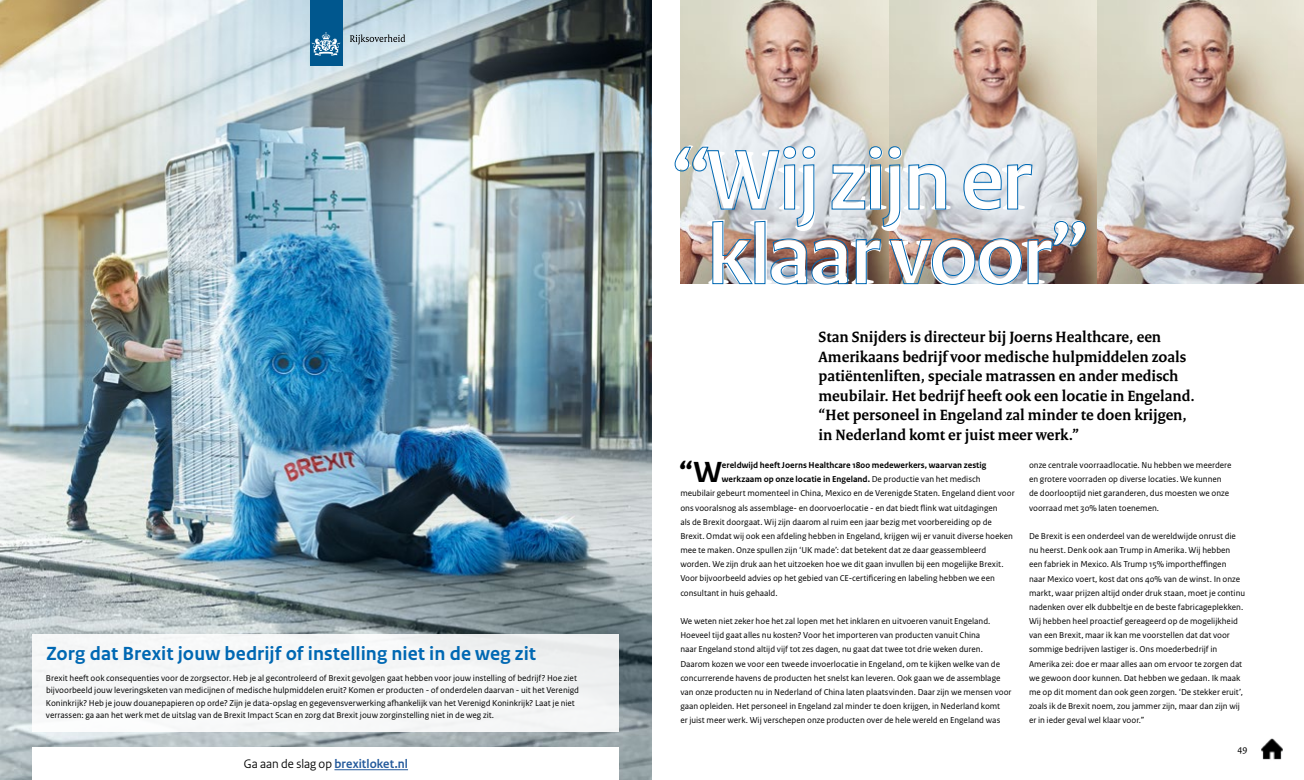
<style>
.page{position:relative;width:1304px;height:780px;background:#fff}
.page>*{position:absolute;margin:0;border:0;box-sizing:border-box;transform-origin:0 0}
.t1{font:700 89px/74.5px "Rijksoverheid Serif";letter-spacing:-.045em;color:#fff}
.t2{font:700 30.6px "Rijksoverheid Sans Text";color:#000}
.t3{font:700 20px "Rijksoverheid Sans Text";letter-spacing:.005em;color:#0068b3}
.t4{font:700 16px/19.5px "Rijksoverheid Serif";color:#000}
.t5{font:700 13px "Rijksoverheid Sans Heading";letter-spacing:.01em;color:#245a9c}
.t6{font:10px "Rijksoverheid Serif";color:#000}
.t7{font:9px/14.2px "Rijksoverheid Sans Text";color:#000}
.t8{font:700 9px "Rijksoverheid Sans Text";letter-spacing:.005em;color:#000}
.s1{font-weight:400;color:#000}
.s2{font-weight:400}
</style>
<div class="page">
<img style="left:680px;top:0;width:624px;height:283px">
<img style="left:0;top:0;width:652px;height:780px">
<div style="left:310px;top:0;width:32px;height:65px;background:#00578e"></div>
<svg style="left:312px;top:32px;width:28px;height:24px"></svg>
<svg style="left:350px;top:35px;width:55px;height:9px"></svg>
<div style="left:33px;top:747px;width:586px;height:33px;background:#fff"></div>
<div style="left:33px;top:634px;width:586px;height:97px;background:#f6f7f8"></div>
<img style="left:674px;top:146px;width:412px;height:139px">
<hr style="left:334px;top:769px;width:74px;height:1px;background:#245a9c">
<img style="left:1261px;top:738px;width:22px;height:22px">
<h3 class="t3" style="left:46px;top:642px;width:491px">Zorg dat Brexit jouw bedrijf of instelling niet in de weg zit</h3>
<p class="t7" style="left:46px;top:671px;width:535px;line-height:12.5px">Brexit heeft ook consequenties voor de zorgsector. Heb je al gecontroleerd of Brexit gevolgen gaat hebben voor jouw instelling of bedrijf? Hoe ziet bijvoorbeeld jouw leveringsketen van medicijnen of medische hulpmiddelen eruit? Komen er producten - of onderdelen daarvan - uit het Verenigd Koninkrijk? Heb je jouw douanepapieren op orde? Zijn je data-opslag en gegevensverwerking afhankelijk van het Verenigd Koninkrijk? Laat je niet verrassen: ga aan het werk met de uitslag van de Brexit Impact Scan en zorg dat Brexit jouw zorginstelling niet in de weg zit.</p>
<h3 class="t5" style="left:244px;top:756px;width:166px"><span class="s1">Ga aan de slag op</span> brexitloket.nl</h3>
<h1 class="t1" style="left:705px;top:142px;width:385px;text-indent:-32px">“Wij zijn er klaar voor”</h1>
<p class="t4" style="left:819px;top:327px;width:378px">Stan Snijders is directeur bij Joerns Healthcare, een Amerikaans bedrijf voor medische hulpmiddelen zoals patiëntenliften, speciale matrassen en ander medisch meubilair. Het bedrijf heeft ook een locatie in Engeland. “Het personeel in Engeland zal minder te doen krijgen, in Nederland komt er juist meer werk.”</p>
<h2 class="t2" style="left:679px;top:455px;width:45px">“W</h2>
<p class="t8" style="left:722px;top:460px;width:266px">ereldwijd heeft Joerns Healthcare 1800 medewerkers, waarvan zestig</p>
<p class="t8" style="left:722px;top:474px;width:260px">werkzaam op onze locatie in Engeland. <span class="s2">De productie van het medisch</span></p>
<p class="t7" style="left:680px;top:486px;width:336px">meubilair gebeurt momenteel in China, Mexico en de Verenigde Staten. Engeland dient voor</p>
<p class="t7" style="left:680px;top:500px;width:319px">ons vooralsnog als assemblage- en doorvoerlocatie - en dat biedt flink wat uitdagingen</p>
<p class="t7" style="left:680px;top:515px;width:313px">als de Brexit doorgaat. Wij zijn daarom al ruim een jaar bezig met voorbereiding op de</p>
<p class="t7" style="left:680px;top:529px;width:334px">Brexit. Omdat wij ook een afdeling hebben in Engeland, krijgen wij er vanuit diverse hoeken</p>
<p class="t7" style="left:680px;top:543px;width:307px">mee te maken. Onze spullen zijn ‘UK made’: dat betekent dat ze daar geassembleerd</p>
<p class="t7" style="left:680px;top:557px;width:325px">worden. We zijn druk aan het uitzoeken hoe we dit gaan invullen bij een mogelijke Brexit.</p>
<p class="t7" style="left:680px;top:571px;width:316px">Voor bijvoorbeeld advies op het gebied van CE-certificering en labeling hebben we een</p>
<p class="t7" style="left:680px;top:585px;width:99px">consultant in huis gehaald.</p>
<p class="t7" style="left:680px;top:614px;width:333px">We weten niet zeker hoe het zal lopen met het inklaren en uitvoeren vanuit Engeland.<br>Hoeveel tijd gaat alles nu kosten? Voor het importeren van producten vanuit China<br>naar Engeland stond altijd vijf tot zes dagen, nu gaat dat twee tot drie weken duren.<br>Daarom kozen we voor een tweede invoerlocatie in Engeland, om te kijken welke van de concurrerende havens de producten het snelst kan leveren. Ook gaan we de assemblage van onze producten nu in Nederland of China laten plaatsvinden. Daar zijn we mensen voor gaan opleiden. Het personeel in Engeland zal minder te doen krijgen, in Nederland komt<br>er juist meer werk. Wij verschepen onze producten over de hele wereld en Engeland was</p>
<p class="t7" style="left:1029px;top:458px;width:204px">onze centrale voorraadlocatie. Nu hebben we meerdere en grotere voorraden op diverse locaties. We kunnen de doorlooptijd niet garanderen, dus moesten we onze voorraad met 30% laten toenemen.</p>
<p class="t7" style="left:1029px;top:529px;width:218px">De Brexit is een onderdeel van de wereldwijde onrust die nu heerst. Denk ook aan Trump in Amerika. Wij hebben een fabriek in Mexico. Als Trump 15% importheffingen<br>naar Mexico voert, kost dat ons 40% van de winst. In onze markt, waar prijzen altijd onder druk staan, moet je continu nadenken over elk dubbeltje en de beste fabricageplekken.<br>Wij hebben heel proactief gereageerd op de mogelijkheid van een Brexit, maar ik kan me voorstellen dat dat voor sommige bedrijven lastiger is. Ons moederbedrijf in Amerika zei: doe er maar alles aan om ervoor te zorgen dat we gewoon door kunnen. Dat hebben we gedaan. Ik maak me op dit moment dan ook geen zorgen. ‘De stekker eruit’, zoals ik de Brexit noem, zou jammer zijn, maar dan zijn wij er in ieder geval wel klaar voor.”</p>
<p class="t6" style="left:1238px;top:742px;width:11px">49</p>
</div>
